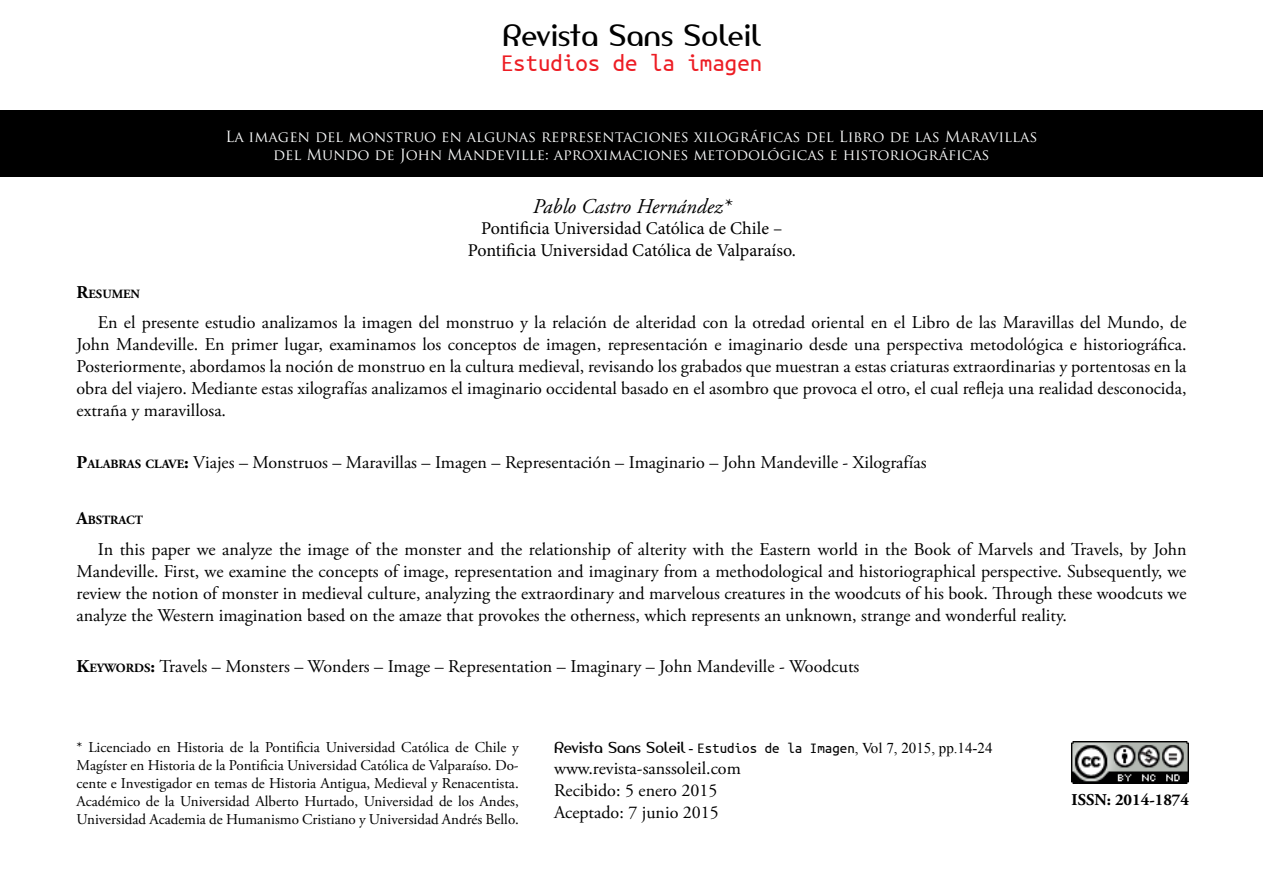
<style>
.page{position:relative;width:1263px;height:893px;background:#fff}
.page>*{position:absolute;margin:0;border:0;box-sizing:border-box;transform-origin:0 0}
.t1{font:29.1px "Amerika Sans";letter-spacing:.01em;color:#000}
.t2{font:24.9px "Ubuntu Mono";color:#ed1d24}
.t3{font:italic 21px "Adobe Garamond Pro";color:#000}
.t4{font:18px/22px "Adobe Garamond Pro";color:#000;text-align:justify}
.t5{font:18px/21.6px "Minion Pro";color:#000;text-align:center}
.t6{font:700 16.5px "Adobe Garamond Pro";color:#000}
.t7{font:15px/18px "Adobe Garamond Pro";letter-spacing:-.005em;color:#000;text-align:justify}
.t8{font:15px/18px "Trajan Pro";color:#f8f9f9;text-align:center}
.t9{font:15px "Times New Roman";color:#000}
.t10{font:700 12.6px "Adobe Garamond Pro";color:#000}
.s1{font-size:18px}
.s2{font-weight:700}
.s3{font-weight:700;font-size:12.6px}
.s4{font-family:"Amerika Sans"}
.s5{font-family:"Ubuntu Mono"}
</style>
<div class="page">
<img style="left:1071px;top:741px;width:117px;height:42px">
<div style="left:1px;top:111px;width:1262px;height:66px;background:#000"></div>
<h1 class="t1" style="left:502px;top:17px;width:260px">Revista Sans Soleil</h1>
<h2 class="t2" style="left:501px;top:51px;width:263px">Estudios de la imagen</h2>
<p class="t8" style="left:225px;top:127px;width:814px">La imagen del monstruo en algunas representaciones xilográficas del Libro de las Maravillas del Mundo de John Mandeville: aproximaciones metodológicas e historiográficas</p>
<p class="t3" style="left:533px;top:193px;width:200px">Pablo Castro Hernández*</p>
<p class="t5" style="left:468px;top:218px;width:330px">Pontificia Universidad Católica de Chile –<br>Pontificia Universidad Católica de Valparaíso.</p>
<p class="t10" style="left:77px;top:287px;width:65px"><span class="s1">R</span>ESUMEN</p>
<p class="t4" style="left:77px;top:312px;width:1111px;text-indent:21px">En el presente estudio analizamos la imagen del monstruo y la relación de alteridad con la otredad oriental en el Libro de las Maravillas del Mundo, de John Mandeville. En primer lugar, examinamos los conceptos de imagen, representación e imaginario desde una perspectiva metodológica e historiográfica.<br>Posteriormente, abordamos la noción de monstruo en la cultura medieval, revisando los grabados que muestran a estas criaturas extraordinarias y portentosas en la obra del viajero. Mediante estas xilografías analizamos el imaginario occidental basado en el asombro que provoca el otro, el cual refleja una realidad desconocida, extraña y maravillosa.</p>
<p class="t4" style="left:77px;top:452px;width:851px"><span class="s2">P</span><span class="s3">ALABRAS CLAVE</span><span class="s2">:</span> Viajes – Monstruos – Maravillas – Imagen – Representación – Imaginario – John Mandeville - Xilografías</p>
<p class="t10" style="left:77px;top:513px;width:68px"><span class="s1">A</span>BSTRACT</p>
<p class="t4" style="left:77px;top:538px;width:1111px;text-indent:21px">In this paper we analyze the image of the monster and the relationship of alterity with the Eastern world in the Book of Marvels and Travels, by John Mandeville. First, we examine the concepts of image, representation and imaginary from a methodological and historiographical perspective. Subsequently, we review the notion of monster in medieval culture, analyzing the extraordinary and marvelous creatures in the woodcuts of his book. Through these woodcuts we analyze the Western imagination based on the amaze that provokes the otherness, which represents an unknown, strange and wonderful reality.</p>
<p class="t4" style="left:77px;top:656px;width:784px"><span class="s2">K</span><span class="s3">EYWORDS</span><span class="s2">:</span> Travels – Monsters – Wonders – Image – Representation – Imaginary – John Mandeville - Woodcuts</p>
<p class="t7" style="left:77px;top:739px;width:444px">* Licenciado en Historia de la Pontificia Universidad Católica de Chile y Magíster en Historia de la Pontificia Universidad Católica de Valparaíso. Do&shy;cente e Investigador en temas de Historia Antigua, Medieval y Renacentista.<br>Académico de la Universidad Alberto Hurtado, Universidad de los Andes, Universidad Academia de Humanismo Cristiano y Universidad Andrés Bello.</p>
<p class="t9" style="left:554px;top:737px;width:440px"><span class="s4">Revista Sans Soleil</span> - <span class="s5">Estudios de la Imagen</span>, Vol 7, 2015, pp.14-24</p>
<p class="t4" style="left:554px;top:758px;width:188px;line-height:21.6px;text-align:left">www.revista-sanssoleil.com<br>Recibido: 5 enero 2015<br>Aceptado: 7 junio 2015</p>
<p class="t6" style="left:1071px;top:790px;width:119px">ISSN: 2014-1874</p>
</div>
